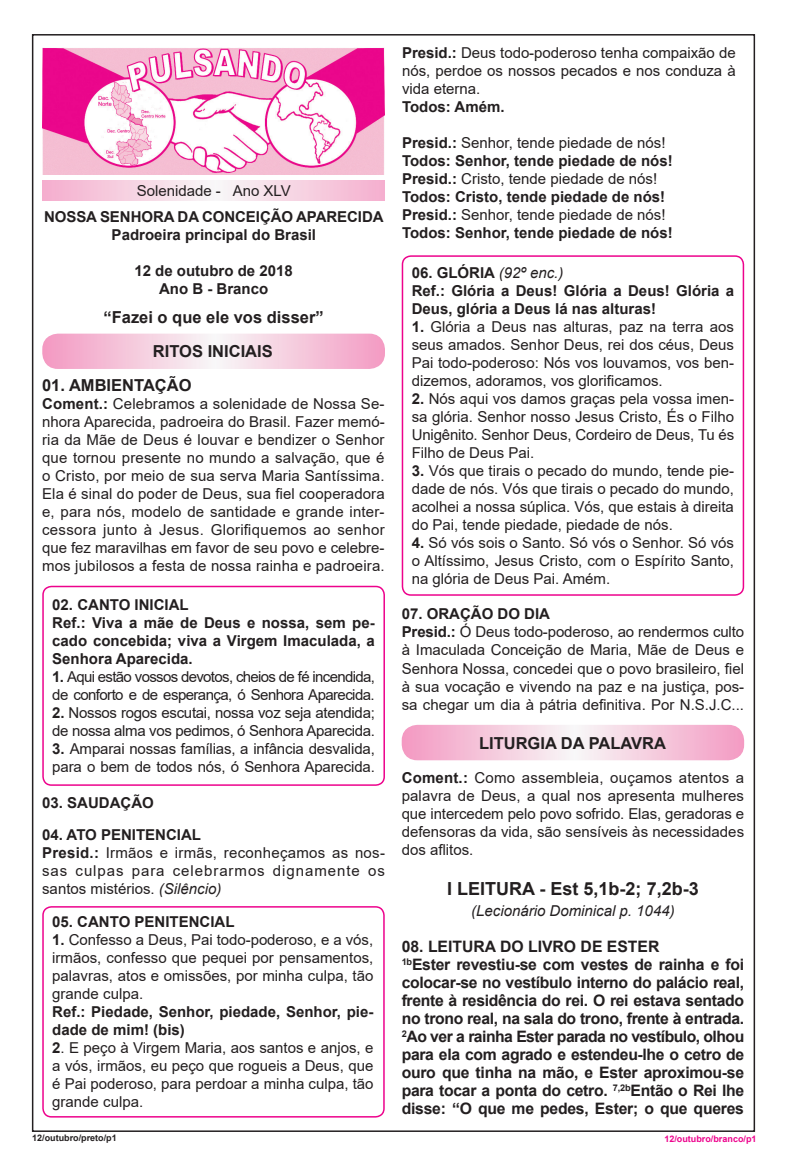
<style>
.page{position:relative;width:787px;height:1166px;background:#fff}
.page>*{position:absolute;margin:0;border:0;box-sizing:border-box;transform-origin:0 0}
.t1{font:700 18px "Arial";color:#231f20}
.t2{font:700 16.5px/34.3px "Arial";color:#231f20;text-align:center}
.t3{font:700 15.75px/18px "Arial";letter-spacing:-.02em;color:#231f20}
.t4{font:15px/18px "Arial";color:#231f20;text-align:justify}
.t5{font:700 15px/18px "Arial";color:#231f20}
.t6{font:15px/18px "Arial";letter-spacing:.02em;color:#231f20}
.t7{font:15px/18px "Arial";letter-spacing:-.045em;color:#231f20}
.t8{font:15px/18px "Arial";letter-spacing:-.02em;color:#231f20}
.t9{font:italic 15px "Arial";color:#231f20}
.t10{font:700 9px "Arial";color:#ed028c}
.t11{font:700 9px "Arial";color:#231f20}
.s1{font-weight:700}
.s2{font-style:italic}
.s3{font-weight:400}
.s4{font-weight:400;font-style:italic}
</style>
<div class="page">
<svg style="left:45px;top:336px;width:338px;height:31px;background:#f5c9dd"></svg>
<div style="left:42px;top:333px;width:343px;height:36px;border:2px solid #fff;border-radius:15px"></div>
<div style="left:42px;top:585px;width:343px;height:200px;border:2px solid #ed028c;border-radius:9px"></div>
<svg style="left:402px;top:727px;width:341px;height:32px;background:#f5c9dd"></svg>
<div style="left:402px;top:724px;width:342px;height:36px;border:2px solid #fff;border-radius:15px"></div>
<img style="left:42px;top:47px;width:342px;height:127px">
<div style="left:42px;top:905px;width:343px;height:212px;border:2px solid #ed028c;border-radius:9px"></div>
<svg style="left:43px;top:181px;width:342px;height:19px;background:#f6d2e2"></svg>
<div style="left:402px;top:255px;width:342px;height:340px;border:2px solid #ed028c;border-radius:9px"></div>
<p class="t4" style="left:137px;top:181px;width:155px">Solenidade - Ano XLV</p>
<p class="t5" style="left:44px;top:208px;width:341px;text-align:center">NOSSA SENHORA DA CONCEIÇÃO APARECIDA<br>Padroeira principal do Brasil</p>
<p class="t5" style="left:134px;top:262px;width:160px;text-align:center">12 de outubro de 2018<br>Ano B - Branco</p>
<p class="t2" style="left:103px;top:300px;width:222px">“Fazei o que ele vos disser”<br>RITOS INICIAIS</p>
<p class="t2" style="left:42px;top:368px;width:151px">01. AMBIENTAÇÃO</p>
<p class="t4" style="left:42px;top:394px;width:344px"><span class="s1">Coment.:</span> Celebramos a solenidade de Nossa Se&shy;nhora Aparecida, padroeira do Brasil. Fazer memó&shy;ria da Mãe de Deus é louvar e bendizer o Senhor que tornou presente no mundo a salvação, que é o Cristo, por meio de sua serva Maria Santíssima.<br>Ela é sinal do poder de Deus, sua fiel cooperadora e, para nós, modelo de santidade e grande inter&shy;cessora junto à Jesus. Glorifiquemos ao senhor que fez maravilhas em favor de seu povo e celebre&shy;mos jubilosos a festa de nossa rainha e padroeira.</p>
<p class="t5" style="left:52px;top:596px;width:324px">02. CANTO INICIAL<br>Ref.: Viva a mãe de Deus e nossa, sem pe&shy;cado concebida; viva a Virgem Imaculada, a<br>Senhora Aparecida.</p>
<p class="t7" style="left:52px;top:667px;width:324px"><span class="s1">1.</span> Aqui estão vossos devotos, cheios de fé incendida, de conforto e de esperança, ó Senhora Aparecida.</p>
<p class="t8" style="left:52px;top:703px;width:324px"><span class="s1">2.</span> Nossos rogos escutai, nossa voz seja atendida; de nossa alma vos pedimos, ó Senhora Aparecida.</p>
<p class="t4" style="left:52px;top:739px;width:324px"><span class="s1">3.</span> Amparai nossas famílias, a infância desvalida, para o bem de todos nós, ó Senhora Aparecida.</p>
<p class="t5" style="left:42px;top:793px;width:113px">03. SAUDAÇÃO</p>
<p class="t6" style="left:42px;top:825px;width:344px"><span class="s1">04. ATO PENITENCIAL<br>Presid.:</span> Irmãos e irmãs, reconheçamos as nos&shy;sas culpas para celebrarmos dignamente os santos mistérios. <span class="s2">(Silêncio)</span></p>
<p class="t5" style="left:52px;top:912px;width:184px">05. CANTO PENITENCIAL</p>
<p class="t4" style="left:52px;top:930px;width:322px"><span class="s1">1.</span> Confesso a Deus, Pai todo-poderoso, e a vós, irmãos, confesso que pequei por pensamentos, palavras, atos e omissões, por minha culpa, tão grande culpa.</p>
<p class="t5" style="left:52px;top:1002px;width:323px">Ref.: Piedade, Senhor, piedade, Senhor, pie&shy;dade de mim! (bis)</p>
<p class="t4" style="left:52px;top:1038px;width:323px"><span class="s1">2</span>. E peço à Virgem Maria, aos santos e anjos, e a vós, irmãos, eu peço que rogueis a Deus, que é Pai poderoso, para perdoar a minha culpa, tão grande culpa.</p>
<p class="t4" style="left:402px;top:44px;width:335px"><span class="s1">Presid.:</span> Deus todo-poderoso tenha compaixão de nós, perdoe os nossos pecados e nos conduza à vida eterna.</p>
<p class="t5" style="left:402px;top:98px;width:104px">Todos: Amém.</p>
<p class="t5" style="left:402px;top:134px;width:272px">Presid.: <span class="s3">Senhor, tende piedade de nós!<br></span>Todos: Senhor, tende piedade de nós!<br>Presid.: <span class="s3">Cristo, tende piedade de nós!<br></span>Todos: Cristo, tende piedade de nós!<br>Presid.: <span class="s3">Senhor, tende piedade de nós!<br></span>Todos: Senhor, tende piedade de nós!</p>
<p class="t5" style="left:412px;top:264px;width:324px">06. GLÓRIA <span class="s4">(92º enc.)<br></span>Ref.: Glória a Deus! Glória a Deus! Glória a<br>Deus, glória a Deus lá nas alturas!</p>
<p class="t4" style="left:412px;top:317px;width:324px"><span class="s1">1.</span> Glória a Deus nas alturas, paz na terra aos seus amados. Senhor Deus, rei dos céus, Deus Pai todo-poderoso: Nós vos louvamos, vos ben&shy;dizemos, adoramos, vos glorificamos.</p>
<p class="t4" style="left:412px;top:389px;width:324px"><span class="s1">2.</span> Nós aqui vos damos graças pela vossa imen&shy;sa glória. Senhor nosso Jesus Cristo, És o Filho Unigênito. Senhor Deus, Cordeiro de Deus, Tu és Filho de Deus Pai.</p>
<p class="t4" style="left:412px;top:461px;width:324px"><span class="s1">3.</span> Vós que tirais o pecado do mundo, tende pie&shy;dade de nós. Vós que tirais o pecado do mundo, acolhei a nossa súplica. Vós, que estais à direita do Pai, tende piedade, piedade de nós.</p>
<p class="t4" style="left:412px;top:533px;width:324px"><span class="s1">4.</span> Só vós sois o Santo. Só vós o Senhor. Só vós o Altíssimo, Jesus Cristo, com o Espírito Santo, na glória de Deus Pai. Amém.</p>
<p class="t4" style="left:402px;top:605px;width:344px;text-align:left"><span class="s1">07. ORAÇÃO DO DIA<br>Presid.:</span> Ó Deus todo-poderoso, ao rendermos culto à Imaculada Conceição de Maria, Mãe de Deus e Senhora Nossa, concedei que o povo brasileiro, fiel à sua vocação e vivendo na paz e na justiça, pos&shy;sa chegar um dia à pátria definitiva. Por N.S.J.C...</p>
<p class="t2" style="left:479px;top:725px;width:188px">LITURGIA DA PALAVRA</p>
<p class="t4" style="left:402px;top:768px;width:344px"><span class="s1">Coment.:</span> Como assembleia, ouçamos atentos a palavra de Deus, a qual nos apresenta mulheres que intercedem pelo povo sofrido. Elas, geradoras e defensoras da vida, são sensíveis às necessidades dos aflitos.</p>
<p class="t1" style="left:447px;top:875px;width:253px">I LEITURA - Est 5,1b-2; 7,2b-3</p>
<p class="t9" style="left:471px;top:900px;width:205px">(Lecionário Dominical p. 1044)</p>
<p class="t3" style="left:402px;top:937px;width:344px">08. LEITURA DO LIVRO DE ESTER<br><sup>1b</sup>Ester revestiu-se com vestes de rainha e foi colocar-se no vestíbulo interno do palácio real, frente à residência do rei. O rei estava sentado no trono real, na sala do trono, frente à entrada.<br><sup>2</sup>Ao ver a rainha Ester parada no vestíbulo, olhou para ela com agrado e estendeu-lhe o cetro de ouro que tinha na mão, e Ester aproximou-se para tocar a ponta do cetro. <sup>7,2b</sup>Então o Rei lhe disse: “O que me pedes, Ester; o que queres</p>
<p class="t11" style="left:32px;top:1131px;width:86px">12/outubro/preto/p1</p>
<p class="t10" style="left:664px;top:1131px;width:94px">12/outubro/branco/p1</p>
</div>
